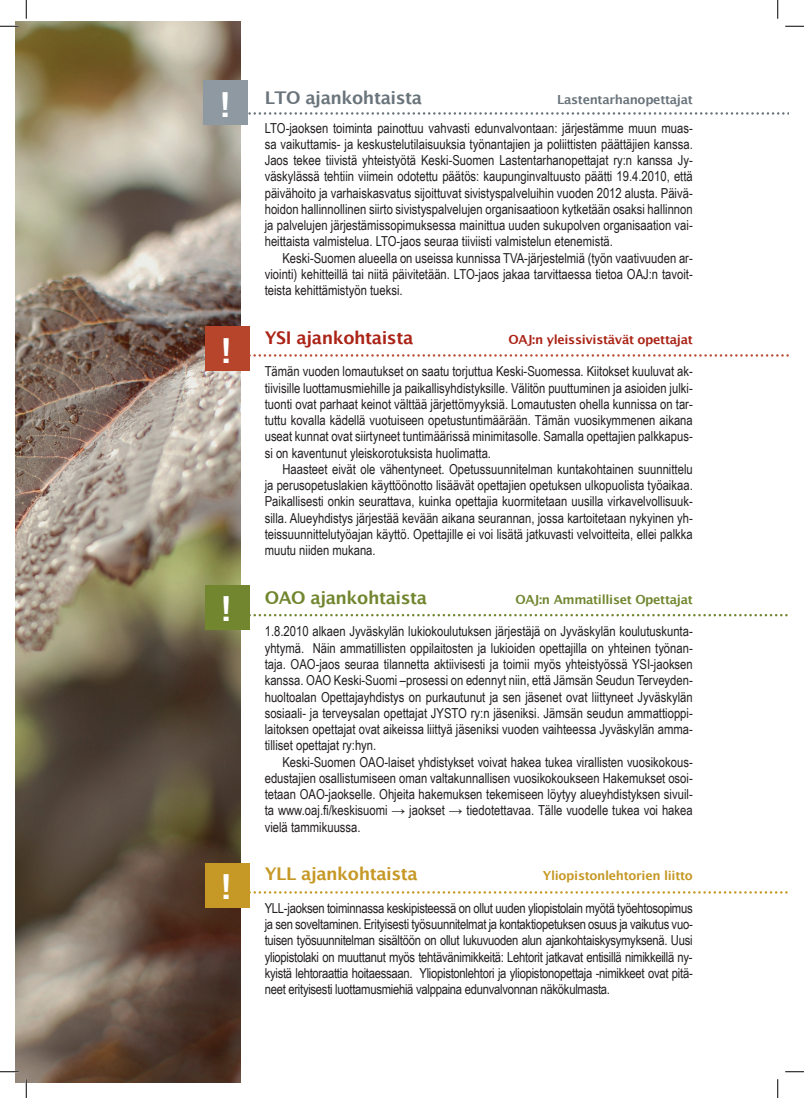
<style>
.page{position:relative;width:804px;height:1098px;background:#fff}
.page>*{position:absolute;margin:0;border:0;box-sizing:border-box;transform-origin:0 0}
.t1{font:700 34.62px "Lucida Grande";color:#fff}
.t2{font:700 17.5px "Lucida Grande";letter-spacing:-.025em;color:#6a747b}
.t3{font:700 17.5px "Lucida Grande";letter-spacing:-.025em;color:#ab2417}
.t4{font:700 17.5px "Lucida Grande";letter-spacing:-.025em;color:#71862f}
.t5{font:700 17.5px "Lucida Grande";letter-spacing:-.025em;color:#c69825}
.t6{font:13.75px/16.2px "Arial Narrow";color:#231f20;text-align:justify}
.t7{font:700 12.5px "Lucida Grande";letter-spacing:-.025em;color:#ab2417}
.t8{font:700 12.5px "Lucida Grande";letter-spacing:-.025em;color:#71862f}
.t9{font:700 12.5px "Lucida Grande";letter-spacing:-.025em;color:#c69825}
.t10{font:700 12.5px "Lucida Grande";letter-spacing:-.025em;color:#6a747b}
</style>
<div class="page">
<svg style="left:249px;top:614px;width:539px;height:2px"></svg>
<svg style="left:249px;top:891px;width:539px;height:2px"></svg>
<svg style="left:249px;top:354px;width:539px;height:3px"></svg>
<svg style="left:248px;top:112px;width:540px;height:3px"></svg>
<img style="left:16px;top:22px;width:225px;height:1060px">
<div style="left:204px;top:80px;width:44px;height:45px;background:#8f99a1"></div>
<div style="left:205px;top:326px;width:44px;height:45px;background:#b6452b"></div>
<div style="left:205px;top:585px;width:44px;height:45px;background:#71862f"></div>
<div style="left:205px;top:863px;width:44px;height:44px;background:#c69825"></div>
<svg style="left:0;top:25px;width:19px;height:2px"></svg>
<svg style="left:785px;top:25px;width:19px;height:2px"></svg>
<svg style="left:0;top:1071px;width:19px;height:1px"></svg>
<svg style="left:785px;top:1071px;width:19px;height:1px"></svg>
<svg style="left:25px;top:0;width:2px;height:19px"></svg>
<svg style="left:25px;top:1079px;width:2px;height:19px"></svg>
<svg style="left:777px;top:0;width:1px;height:19px"></svg>
<svg style="left:777px;top:1079px;width:1px;height:19px"></svg>
<h1 class="t1" style="left:220px;top:76px;width:12px">!</h1>
<h1 class="t1" style="left:221px;top:322px;width:12px">!</h1>
<h1 class="t1" style="left:221px;top:580px;width:12px">!</h1>
<h1 class="t1" style="left:221px;top:859px;width:12px">!</h1>
<p class="t2" style="left:265px;top:83px;width:159px">LTO ajankohtaista</p>
<p class="t10" style="left:557px;top:89px;width:137px">Lastentarhanopettajat</p>
<p class="t6" style="left:265px;top:119px;width:429px">LTO-jaoksen toiminta painottuu vahvasti edunvalvontaan: järjestämme muun muas&shy;sa vaikuttamis- ja keskustelutilaisuuksia työnantajien ja poliittisten päättäjien kanssa.<br>Jaos tekee tiivistä yhteistyötä Keski-Suomen Lastentarhanopettajat ry:n kanssa Jy&shy;väskylässä tehtiin viimein odotettu päätös: kaupunginvaltuusto päätti 19.4.2010, että päivähoito ja varhaiskasvatus sijoittuvat sivistyspalveluihin vuoden 2012 alusta. Päivä&shy;hoidon hallinnollinen siirto sivistyspalvelujen organisaatioon kytketään osaksi hallinnon ja palvelujen järjestämissopimuksessa mainittua uuden sukupolven organisaation vai&shy;heittaista valmistelua. LTO-jaos seuraa tiiviisti valmistelun etenemistä.</p>
<p class="t6" style="left:265px;top:249px;width:429px;text-indent:18px">Keski-Suomen alueella on useissa kunnissa TVA-järjestelmiä (työn vaativuuden ar&shy;viointi) kehitteillä tai niitä päivitetään. LTO-jaos jakaa tarvittaessa tietoa OAJ:n tavoit&shy;teista kehittämistyön tueksi.</p>
<p class="t3" style="left:265px;top:323px;width:150px">YSI ajankohtaista</p>
<p class="t7" style="left:508px;top:329px;width:186px">OAJ:n yleissivistävät opettajat</p>
<p class="t6" style="left:265px;top:363px;width:429px">Tämän vuoden lomautukset on saatu torjuttua Keski-Suomessa. Kiitokset kuuluvat ak&shy;tiivisille luottamusmiehille ja paikallisyhdistyksille. Välitön puuttuminen ja asioiden julki&shy;tuonti ovat parhaat keinot välttää järjettömyyksiä. Lomautusten ohella kunnissa on tar&shy;tuttu kovalla kädellä vuotuiseen opetustuntimäärään. Tämän vuosikymmenen aikana useat kunnat ovat siirtyneet tuntimäärissä minimitasolle. Samalla opettajien palkkapus&shy;si on kaventunut yleiskorotuksista huolimatta.</p>
<p class="t6" style="left:265px;top:460px;width:429px;text-indent:18px">Haasteet eivät ole vähentyneet. Opetussuunnitelman kuntakohtainen suunnittelu ja perusopetuslakien käyttöönotto lisäävät opettajien opetuksen ulkopuolista työaikaa.<br>Paikallisesti onkin seurattava, kuinka opettajia kuormitetaan uusilla virkavelvollisuuk&shy;silla. Alueyhdistys järjestää kevään aikana seurannan, jossa kartoitetaan nykyinen yh&shy;teissuunnittelutyöajan käyttö. Opettajille ei voi lisätä jatkuvasti velvoitteita, ellei palkka muutu niiden mukana.</p>
<p class="t4" style="left:265px;top:583px;width:164px">OAO ajankohtaista</p>
<p class="t8" style="left:515px;top:589px;width:179px">OAJ:n Ammatilliset Opettajat</p>
<p class="t6" style="left:265px;top:623px;width:429px">1.8.2010 alkaen Jyväskylän lukiokoulutuksen järjestäjä on Jyväskylän koulutuskunta&shy;yhtymä. Näin ammatillisten oppilaitosten ja lukioiden opettajilla on yhteinen työnan&shy;taja. OAO-jaos seuraa tilannetta aktiivisesti ja toimii myös yhteistyössä YSI-jaoksen kanssa. OAO Keski-Suomi –prosessi on edennyt niin, että Jämsän Seudun Terveyden&shy;huoltoalan Opettajayhdistys on purkautunut ja sen jäsenet ovat liittyneet Jyväskylän sosiaali- ja terveysalan opettajat JYSTO ry:n jäseniksi. Jämsän seudun ammattioppi&shy;laitoksen opettajat ovat aikeissa liittyä jäseniksi vuoden vaihteessa Jyväskylän amma&shy;tilliset opettajat ry:hyn.</p>
<p class="t6" style="left:265px;top:753px;width:429px;text-indent:18px">Keski-Suomen OAO-laiset yhdistykset voivat hakea tukea virallisten vuosikokous&shy;edustajien osallistumiseen oman valtakunnallisen vuosikokoukseen Hakemukset osoi&shy;tetaan OAO-jaokselle. Ohjeita hakemuksen tekemiseen löytyy alueyhdistyksen sivuil&shy;ta www.oaj.fi/keskisuomi → jaokset → tiedotettavaa. Tälle vuodelle tukea voi hakea vielä tammikuussa.</p>
<p class="t5" style="left:265px;top:860px;width:155px">YLL ajankohtaista</p>
<p class="t9" style="left:543px;top:865px;width:151px">Yliopistonlehtorien liitto</p>
<p class="t6" style="left:265px;top:899px;width:429px">YLL-jaoksen toiminnassa keskipisteessä on ollut uuden yliopistolain myötä työehtosopimus ja sen soveltaminen. Erityisesti työsuunnitelmat ja kontaktiopetuksen osuus ja vaikutus vuo&shy;tuisen työsuunnitelman sisältöön on ollut lukuvuoden alun ajankohtaiskysymyksenä. Uusi yliopistolaki on muuttanut myös tehtävänimikkeitä: Lehtorit jatkavat entisillä nimikkeillä ny&shy;kyistä lehtoraattia hoitaessaan. Yliopistonlehtori ja yliopistonopettaja -nimikkeet ovat pitä&shy;neet erityisesti luottamusmiehiä valppaina edunvalvonnan näkökulmasta.</p>
</div>
